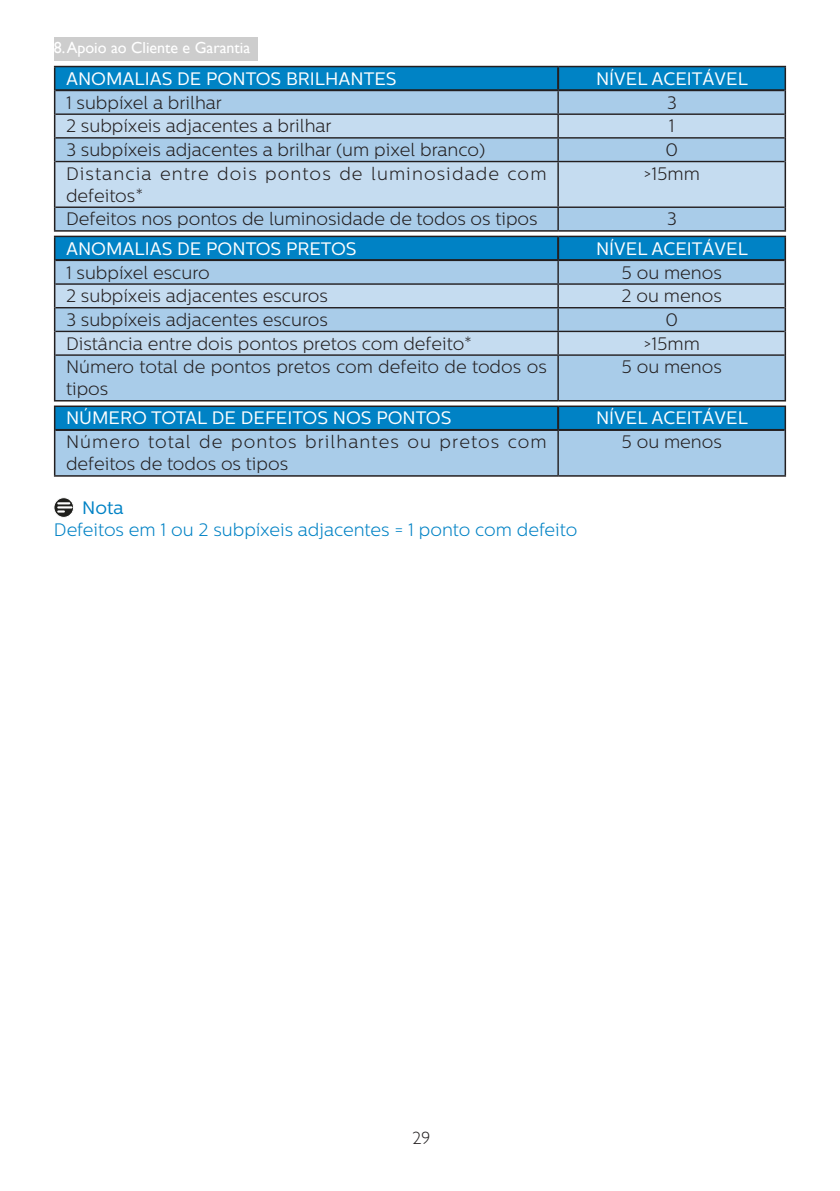
<style>
.page{position:relative;width:840px;height:1191px;background:#fff}
.page>*{position:absolute;margin:0;border:0;box-sizing:border-box;transform-origin:0 0}
.t1{font:300 18px/22px "Centrale Sans";color:#231f20}
.t2{font:18px "Centrale Sans";color:#fff}
.t3{font:300 18px/22px "Centrale Sans";letter-spacing:.055em;color:#231f20}
.t4{font:300 18px/22px "Centrale Sans";letter-spacing:.06em;color:#231f20}
.Note_body{font:300 18px "Centrale Sans";color:#0082c5}
.Heading_4_blue{font:18px "Centrale Sans";color:#0082c5}
.t5{font:300 18px "Gill Alt One";color:#231f20}
.t6{font:16px "Gill Sans Alt One WGL";color:#fff}
</style>
<div class="page">
<div style="left:54px;top:37px;width:203px;height:24px;background:#cdcdcd"></div>
<div style="left:55px;top:208px;width:729px;height:22px;background:#a9cce9"></div>
<div style="left:55px;top:162px;width:729px;height:44px;background:#c5dcf0"></div>
<hr style="left:54px;top:161px;width:1px;height:46px;background:#231f20">
<hr style="left:784px;top:161px;width:1px;height:46px;background:#231f20">
<svg style="left:54px;top:207px;width:1px;height:23px"></svg>
<svg style="left:784px;top:207px;width:1px;height:23px"></svg>
<hr style="left:54px;top:230px;width:504px;height:2px;background:#231f20">
<hr style="left:558px;top:230px;width:227px;height:2px;background:#231f20">
<hr style="left:55px;top:161px;width:503px;height:1px;background:#231f20">
<hr style="left:558px;top:161px;width:226px;height:1px;background:#231f20">
<hr style="left:557px;top:162px;width:1px;height:44px;background:#231f20">
<hr style="left:55px;top:206px;width:503px;height:2px;background:#231f20">
<hr style="left:558px;top:206px;width:226px;height:2px;background:#231f20">
<svg style="left:557px;top:208px;width:1px;height:22px"></svg>
<hr style="left:54px;top:66px;width:504px;height:1px;background:#231f20">
<hr style="left:558px;top:66px;width:227px;height:1px;background:#231f20">
<svg style="left:54px;top:67px;width:731px;height:94px;background:#7fb3d4"></svg>
<hr style="left:557px;top:67px;width:2px;height:22px;background:#231f20">
<div style="left:55px;top:356px;width:729px;height:44px;background:#a9cce9"></div>
<hr style="left:54px;top:355px;width:1px;height:45px;background:#231f20">
<hr style="left:784px;top:355px;width:1px;height:45px;background:#231f20">
<hr style="left:54px;top:400px;width:504px;height:1px;background:#231f20">
<hr style="left:558px;top:400px;width:227px;height:1px;background:#231f20">
<hr style="left:55px;top:354px;width:503px;height:2px;background:#231f20">
<hr style="left:558px;top:354px;width:226px;height:2px;background:#231f20">
<hr style="left:557px;top:356px;width:1px;height:44px;background:#231f20">
<svg style="left:54px;top:236px;width:731px;height:119px;background:#8ab7d6"></svg>
<hr style="left:557px;top:237px;width:2px;height:22px;background:#231f20">
<hr style="left:54px;top:475px;width:504px;height:2px;background:#231f20">
<hr style="left:558px;top:475px;width:227px;height:2px;background:#231f20">
<hr style="left:54px;top:405px;width:504px;height:2px;background:#231f20">
<hr style="left:558px;top:405px;width:227px;height:2px;background:#231f20">
<svg style="left:54px;top:406px;width:731px;height:70px;background:#6caad1"></svg>
<hr style="left:557px;top:407px;width:2px;height:22px;background:#231f20">
<svg style="left:54px;top:498px;width:20px;height:19px"></svg>
<div style="left:54px;top:498px;width:20px;height:19px;border:1px solid #fff;border-radius:50%"></div>
<svg style="left:58px;top:502px;width:13px;height:10px"></svg>
<p class="t6" style="left:54px;top:36px;width:198px">8. Apoio ao Cliente e Garantia</p>
<p class="t2" style="left:66px;top:68px;width:332px">ANOMALIAS DE PONTOS BRILHANTES</p>
<p class="t2" style="left:595px;top:68px;width:153px">NÍVEL ACEITÁVEL</p>
<p class="t1" style="left:66px;top:91px;width:157px">1 subpíxel a brilhar</p>
<p class="t1" style="left:666px;top:91px;width:12px">3</p>
<p class="t1" style="left:66px;top:115px;width:267px">2 subpíxeis adjacentes a brilhar</p>
<p class="t1" style="left:668px;top:115px;width:7px">1</p>
<p class="t1" style="left:66px;top:139px;width:420px">3 subpíxeis adjacentes a brilhar (um pixel branco)</p>
<p class="t1" style="left:665px;top:139px;width:14px">0</p>
<p class="t4" style="left:66px;top:162px;width:482px">Distancia entre dois pontos de luminosidade com defeitos*</p>
<p class="t1" style="left:643px;top:162px;width:58px">&gt;15mm</p>
<p class="t1" style="left:66px;top:208px;width:473px">Defeitos nos pontos de luminosidade de todos os tipos</p>
<p class="t1" style="left:666px;top:208px;width:12px">3</p>
<p class="t2" style="left:66px;top:238px;width:292px">ANOMALIAS DE PONTOS PRETOS</p>
<p class="t2" style="left:595px;top:238px;width:153px">NÍVEL ACEITÁVEL</p>
<p class="t1" style="left:66px;top:261px;width:145px">1 subpíxel escuro</p>
<p class="t1" style="left:621px;top:261px;width:102px">5 ou menos</p>
<p class="t1" style="left:66px;top:285px;width:263px">2 subpíxeis adjacentes escuros</p>
<p class="t1" style="left:621px;top:285px;width:102px">2 ou menos</p>
<p class="t1" style="left:66px;top:309px;width:263px">3 subpíxeis adjacentes escuros</p>
<p class="t1" style="left:665px;top:309px;width:14px">0</p>
<p class="t1" style="left:66px;top:332px;width:407px">Distância entre dois pontos pretos com defeito*</p>
<p class="t1" style="left:643px;top:332px;width:58px">&gt;15mm</p>
<p class="t1" style="left:66px;top:356px;width:482px">Número total de pontos pretos com defeito de todos os tipos</p>
<p class="t1" style="left:621px;top:356px;width:102px">5 ou menos</p>
<p class="t2" style="left:66px;top:408px;width:386px">NÚMERO TOTAL DE DEFEITOS NOS PONTOS</p>
<p class="t2" style="left:595px;top:408px;width:153px">NÍVEL ACEITÁVEL</p>
<p class="t3" style="left:66px;top:431px;width:482px">Número total de pontos brilhantes ou pretos com defeitos de todos os tipos</p>
<p class="t1" style="left:621px;top:431px;width:102px">5 ou menos</p>
<p class="Heading_4_blue" style="left:82px;top:497px;width:43px">Nota</p>
<p class="Note_body" style="left:54px;top:520px;width:524px">Defeitos em 1 ou 2 subpíxeis adjacentes = 1 ponto com defeito</p>
<p class="t5" style="left:412px;top:1128px;width:19px">29</p>
</div>
